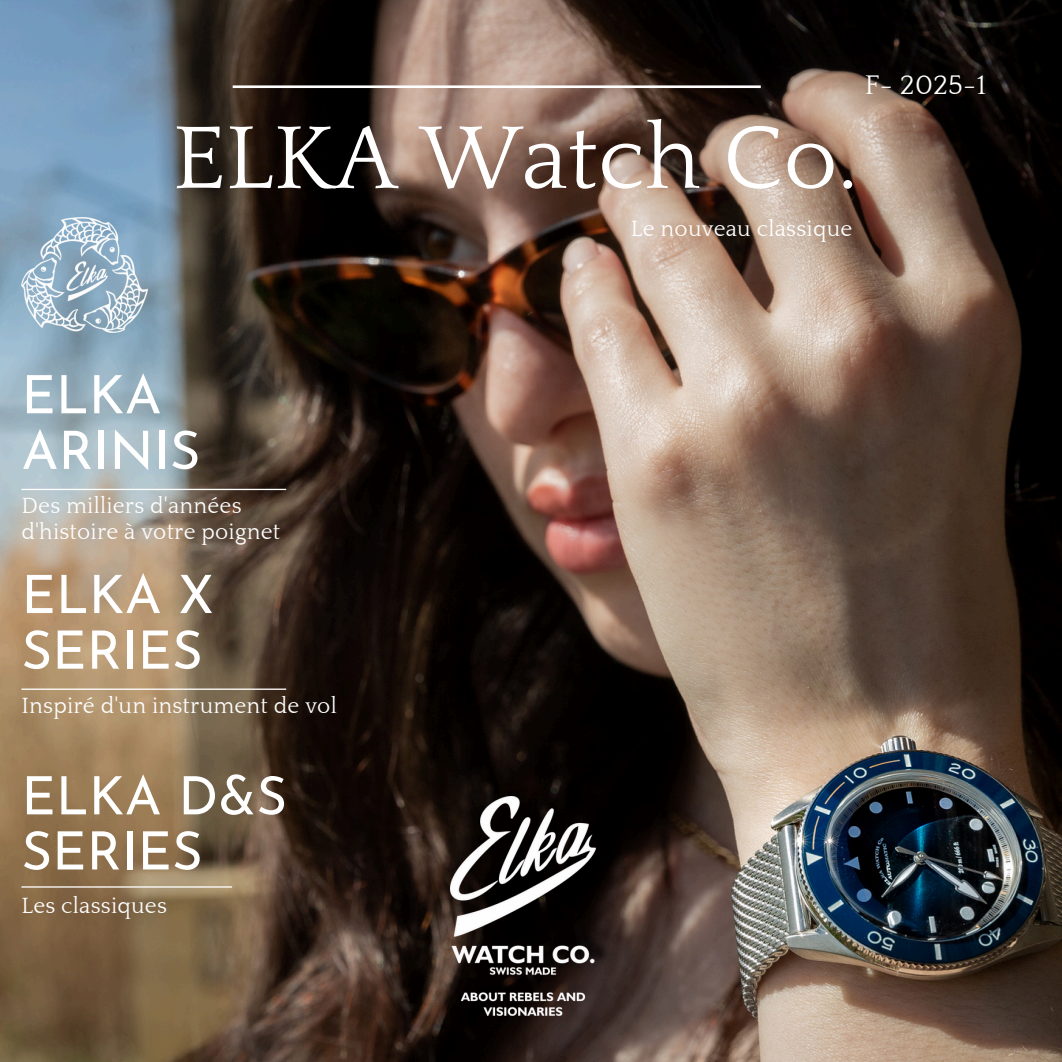
<style>
.page{position:relative;width:1062px;height:1062px;background:#fff}
.page>*{position:absolute;margin:0;border:0;box-sizing:border-box;transform-origin:0 0}
.t1{font:92.92px "Quattrocento";color:#fff}
.t2{font:52.85px/55.6px "Josefin Sans";color:#fff}
.t3{font:27.65px "Quattrocento";color:#fff}
.t4{font:22.57px/26.2px "Quattrocento";letter-spacing:.01em;color:#fefefe}
.t5{font:22.57px "Quattrocento";letter-spacing:.01em;color:#fff}
</style>
<div class="page">
<img style="left:0;top:0;width:1062px;height:1062px">
<hr style="left:21px;top:688px;width:265px;height:2px;background:#fff">
<hr style="left:21px;top:886px;width:211px;height:1px;background:#fff">
<hr style="left:233px;top:85px;width:528px;height:3px;background:#fff">
<img style="left:451px;top:796px;width:144px;height:219px">
<hr style="left:21px;top:489px;width:265px;height:1px;background:#fff">
<img style="left:21px;top:217px;width:126px;height:116px">
<p class="t1" style="left:173px;top:109px;width:686px">ELKA Watch Co.</p>
<h2 class="t5" style="left:631px;top:217px;width:223px">Le nouveau classique</h2>
<h3 class="t3" style="left:865px;top:71px;width:123px">F- 2025-1</h3>
<p class="t2" style="left:21px;top:372px;width:180px">ELKA<br>ARINIS</p>
<p class="t4" style="left:21px;top:493px;width:260px">Des milliers d'années d'histoire à votre poignet</p>
<p class="t2" style="left:21px;top:572px;width:194px">ELKA X<br>SERIES</p>
<h1 class="t4" style="left:21px;top:693px;width:317px">Inspiré d'un instrument de vol</h1>
<p class="t2" style="left:21px;top:773px;width:267px;line-height:55.1px">ELKA D&amp;S<br>SERIES</p>
<p class="t4" style="left:21px;top:893px;width:147px">Les classiques</p>
</div>
